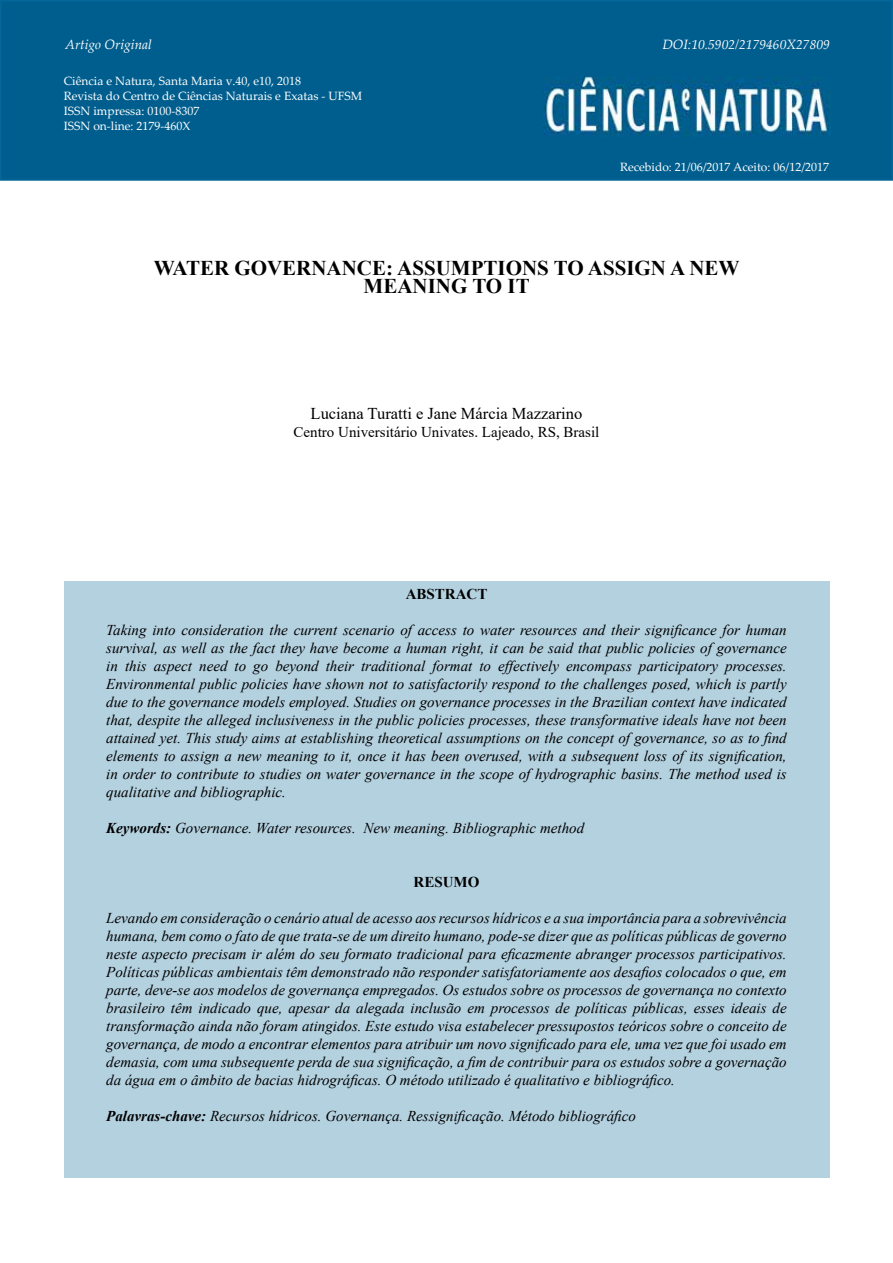
<style>
.page{position:relative;width:893px;height:1263px;background:#fff}
.page>*{position:absolute;margin:0;border:0;box-sizing:border-box;transform-origin:0 0}
.t1{font:700 21px/18px "Times New Roman";color:#000;text-align:center}
.t2{font:16.5px "Times New Roman";color:#000}
.t3{font:italic 15px/18px "Times New Roman";color:#000;text-align:justify}
.t4{font:15px "Times New Roman";color:#000}
.t5{font:700 15px "Times New Roman";color:#000}
.t6{font:italic 13.5px "Palatino Linotype";color:#fff}
.t7{font:12px/15px "Palatino Linotype";color:#fff}
.s1{font-weight:700}
</style>
<div class="page">
<div style="left:0;top:0;width:893px;height:181px;background:#005e8e;border:2px solid #056699"></div>
<img style="left:544px;top:76px;width:287px;height:60px">
<div style="left:64px;top:581px;width:766px;height:597px;background:#b4d1e0"></div>
<p class="t6" style="left:65px;top:35px;width:88px">Artigo Original</p>
<p class="t6" style="left:662px;top:35px;width:169px">DOI:10.5902/2179460X27809</p>
<p class="t7" style="left:64px;top:73px;width:300px">Ciência e Natura, Santa Maria v.40, e10, 2018<br>Revista do Centro de Ciências Naturais e Exatas - UFSM ISSN impressa: 0100-8307<br>ISSN on-line: 2179-460X</p>
<p class="t7" style="left:620px;top:159px;width:211px">Recebido: 21/06/2017 Aceito: 06/12/2017</p>
<h1 class="t1" style="left:154px;top:259px;width:587px">WATER GOVERNANCE: ASSUMPTIONS TO ASSIGN A NEW<br>MEANING TO IT</h1>
<p class="t2" style="left:311px;top:402px;width:273px">Luciana Turatti e Jane Márcia Mazzarino</p>
<p class="t4" style="left:294px;top:422px;width:307px">Centro Universitário Univates. Lajeado, RS, Brasil</p>
<p class="t5" style="left:406px;top:583px;width:83px">ABSTRACT</p>
<p class="t3" style="left:106px;top:621px;width:682px">Taking into consideration the current scenario of access to water resources and their significance for human survival, as well as the fact they have become a human right, it can be said that public policies of governance in this aspect need to go beyond their traditional format to effectively encompass participatory processes.<br>Environmental public policies have shown not to satisfactorily respond to the challenges posed, which is partly due to the governance models employed. Studies on governance processes in the Brazilian context have indicated that, despite the alleged inclusiveness in the public policies processes, these transformative ideals have not been attained yet. This study aims at establishing theoretical assumptions on the concept of governance, so as to find elements to assign a new meaning to it, once it has been overused, with a subsequent loss of its signification, in order to contribute to studies on water governance in the scope of hydrographic basins. The method used is qualitative and bibliographic.</p>
<p class="t3" style="left:106px;top:819px;width:479px"><span class="s1">Keywords:</span> Governance. Water resources. New meaning. Bibliographic method</p>
<p class="t5" style="left:414px;top:871px;width:67px">RESUMO</p>
<p class="t3" style="left:106px;top:909px;width:682px">Levando em consideração o cenário atual de acesso aos recursos hídricos e a sua importância para a sobrevivência humana, bem como o fato de que trata-se de um direito humano, pode-se dizer que as políticas públicas de governo neste aspecto precisam ir além do seu formato tradicional para eficazmente abranger processos participativos.<br>Políticas públicas ambientais têm demonstrado não responder satisfatoriamente aos desafios colocados o que, em parte, deve-se aos modelos de governança empregados. Os estudos sobre os processos de governança no contexto brasileiro têm indicado que, apesar da alegada inclusão em processos de políticas públicas, esses ideais de transformação ainda não foram atingidos. Este estudo visa estabelecer pressupostos teóricos sobre o conceito de governança, de modo a encontrar elementos para atribuir um novo significado para ele, uma vez que foi usado em demasia, com uma subsequente perda de sua significação, a fim de contribuir para os estudos sobre a governação da água em o âmbito de bacias hidrográficas. O método utilizado é qualitativo e bibliográfico.</p>
<p class="t3" style="left:106px;top:1107px;width:531px"><span class="s1">Palavras-chave:</span> Recursos hídricos. Governança. Ressignificação. Método bibliográfico</p>
</div>
